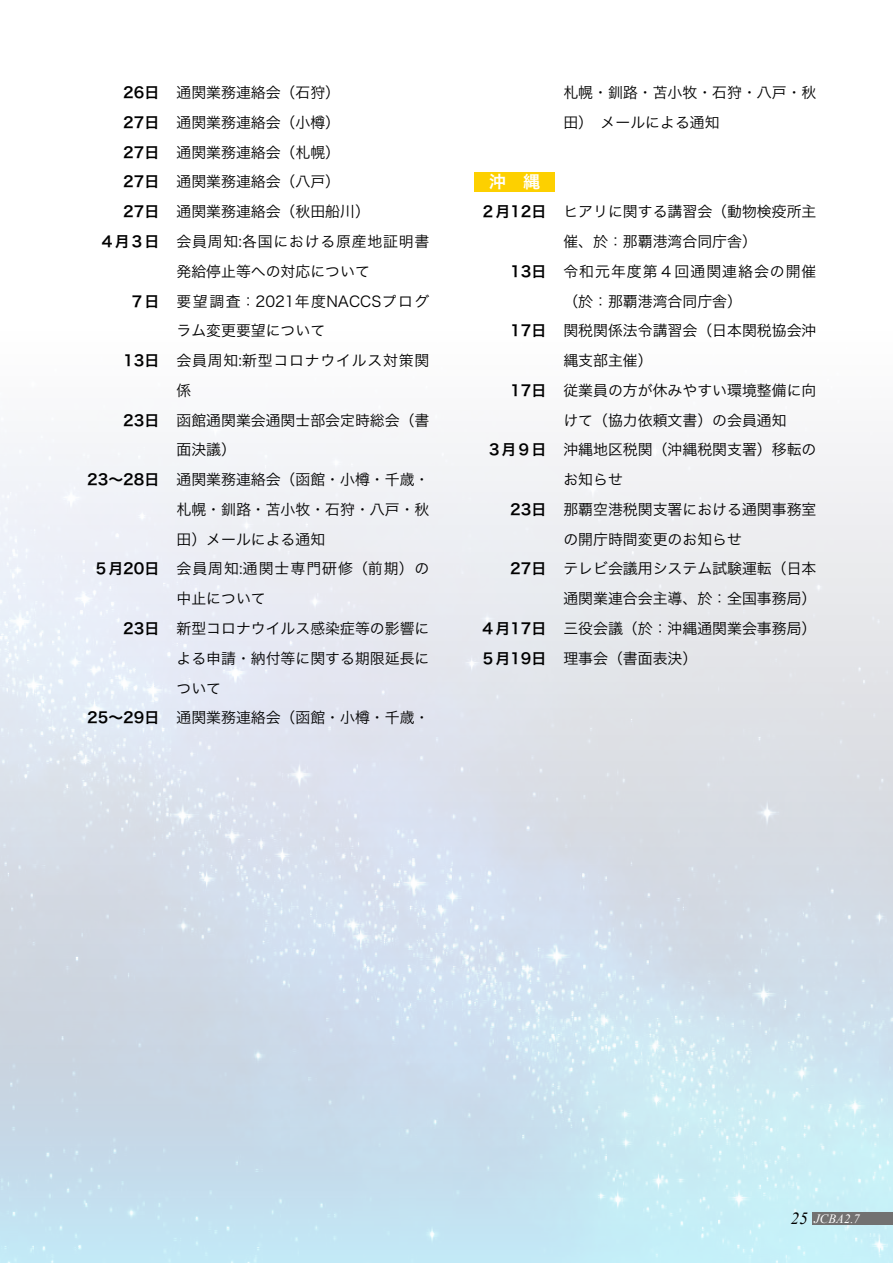
<style>
.page{position:relative;width:893px;height:1263px;background:#fff}
.page>*{position:absolute;margin:0;border:0;box-sizing:border-box;transform-origin:0 0}
.t1{font:16.95px "Hira Kaku Std N W6";color:#fff}
.t2{font:14.85px/29.7px "Hira Kaku Std N W3";color:#000}
.t3{font:14.85px "Hira Kaku Std N W3";letter-spacing:.055em;color:#000}
.t4{font:14.85px "Hira Kaku Std N W3";letter-spacing:.07em;color:#000}
.t5{font:14.85px "Hira Kaku Std N W3";letter-spacing:.065em;color:#000}
.t6{font:italic 12.75px "Times New Roman";color:#fff}
.s1{font-family:"Hira Kaku Std N W6"}
.s2{font-size:16.95px;color:#000}
</style>
<div class="page">
<img style="left:0;top:443px;width:893px;height:820px">
<div style="left:474px;top:172px;width:81px;height:19px;background:#fdd000"></div>
<div style="left:812px;top:1212px;width:81px;height:13px;background:#727171"></div>
<p class="t2" style="left:123px;top:78px;width:218px"><span class="s1">26日</span> 通関業務連絡会（石狩）</p>
<p class="t2" style="left:123px;top:107px;width:218px"><span class="s1">27日</span> 通関業務連絡会（小樽）</p>
<p class="t2" style="left:123px;top:137px;width:218px"><span class="s1">27日</span> 通関業務連絡会（札幌）</p>
<p class="t2" style="left:123px;top:167px;width:218px"><span class="s1">27日</span> 通関業務連絡会（八戸）</p>
<p class="t2" style="left:123px;top:197px;width:248px"><span class="s1">27日</span> 通関業務連絡会（秋田船川）</p>
<p class="t3" style="left:100px;top:230px;width:331px"><span class="s1">４月３日</span> 会員周知:各国における原産地証明書</p>
<p class="t2" style="left:176px;top:256px;width:195px">発給停止等への対応について</p>
<p class="t2" style="left:130px;top:286px;width:301px"><span class="s1">７日</span> 要望調査：2021年度NACCSプログ</p>
<p class="t2" style="left:176px;top:316px;width:150px">ラム変更要望について</p>
<p class="t3" style="left:123px;top:349px;width:308px"><span class="s1">13日</span> 会員周知:新型コロナウイルス対策関</p>
<p class="t2" style="left:176px;top:375px;width:16px">係</p>
<p class="t2" style="left:123px;top:405px;width:308px"><span class="s1">23日</span> 函館通関業会通関士部会定時総会（書</p>
<p class="t2" style="left:176px;top:435px;width:61px">面決議）</p>
<p class="t2" style="left:87px;top:464px;width:344px"><span class="s1">23～28日</span> 通関業務連絡会（函館・小樽・千歳・</p>
<p class="t2" style="left:176px;top:494px;width:254px">札幌・釧路・苫小牧・石狩・八戸・秋</p>
<p class="t2" style="left:176px;top:524px;width:150px">田）メールによる通知</p>
<p class="t4" style="left:93px;top:558px;width:338px"><span class="s1">５月20日</span> 会員周知:通関士専門研修（前期）の</p>
<p class="t2" style="left:176px;top:584px;width:91px">中止について</p>
<p class="t2" style="left:123px;top:613px;width:308px"><span class="s1">23日</span> 新型コロナウイルス感染症等の影響に</p>
<p class="t2" style="left:176px;top:643px;width:254px">よる申請・納付等に関する期限延長に</p>
<p class="t2" style="left:176px;top:673px;width:46px">ついて</p>
<p class="t2" style="left:87px;top:703px;width:344px"><span class="s1">25～29日</span> 通関業務連絡会（函館・小樽・千歳・</p>
<p class="t1" style="left:489px;top:169px;width:53px">沖 縄</p>
<p class="t2" style="left:563px;top:78px;width:254px">札幌・釧路・苫小牧・石狩・八戸・秋田）　メールによる通知</p>
<p class="t2" style="left:480px;top:197px;width:337px"><span class="s1">２月12日</span> ヒアリに関する講習会（動物検疫所主</p>
<p class="t2" style="left:563px;top:226px;width:195px">催、於：那覇港湾合同庁舎）</p>
<p class="t5" style="left:510px;top:260px;width:308px"><span class="s1">13日</span> 令和元年度第４回通関連絡会の開催</p>
<p class="t2" style="left:563px;top:286px;width:180px">（於：那覇港湾合同庁舎）</p>
<p class="t2" style="left:510px;top:316px;width:308px"><span class="s1">17日</span> 関税関係法令講習会（日本関税協会沖</p>
<p class="t2" style="left:563px;top:345px;width:91px">縄支部主催）</p>
<p class="t2" style="left:510px;top:375px;width:308px"><span class="s1">17日</span> 従業員の方が休みやすい環境整備に向</p>
<p class="t2" style="left:563px;top:405px;width:225px">けて（協力依頼文書）の会員通知</p>
<p class="t2" style="left:487px;top:435px;width:331px"><span class="s1">３月９日</span> 沖縄地区税関（沖縄税関支署）移転の</p>
<p class="t2" style="left:563px;top:464px;width:61px">お知らせ</p>
<p class="t2" style="left:510px;top:494px;width:308px"><span class="s1">23日</span> 那覇空港税関支署における通関事務室</p>
<p class="t2" style="left:563px;top:524px;width:180px">の開庁時間変更のお知らせ</p>
<p class="t2" style="left:510px;top:554px;width:308px"><span class="s1">27日</span> テレビ会議用システム試験運転（日本</p>
<p class="t2" style="left:563px;top:584px;width:254px">通関業連合会主導、於：全国事務局）</p>
<p class="t2" style="left:480px;top:613px;width:337px"><span class="s1">４月17日</span> 三役会議（於：沖縄通関業会事務局）</p>
<p class="t2" style="left:480px;top:643px;width:218px"><span class="s1">５月19日</span> 理事会（書面表決）</p>
<p class="t6" style="left:791px;top:1209px;width:71px"><span class="s2">25</span> JCBA2.7</p>
</div>
